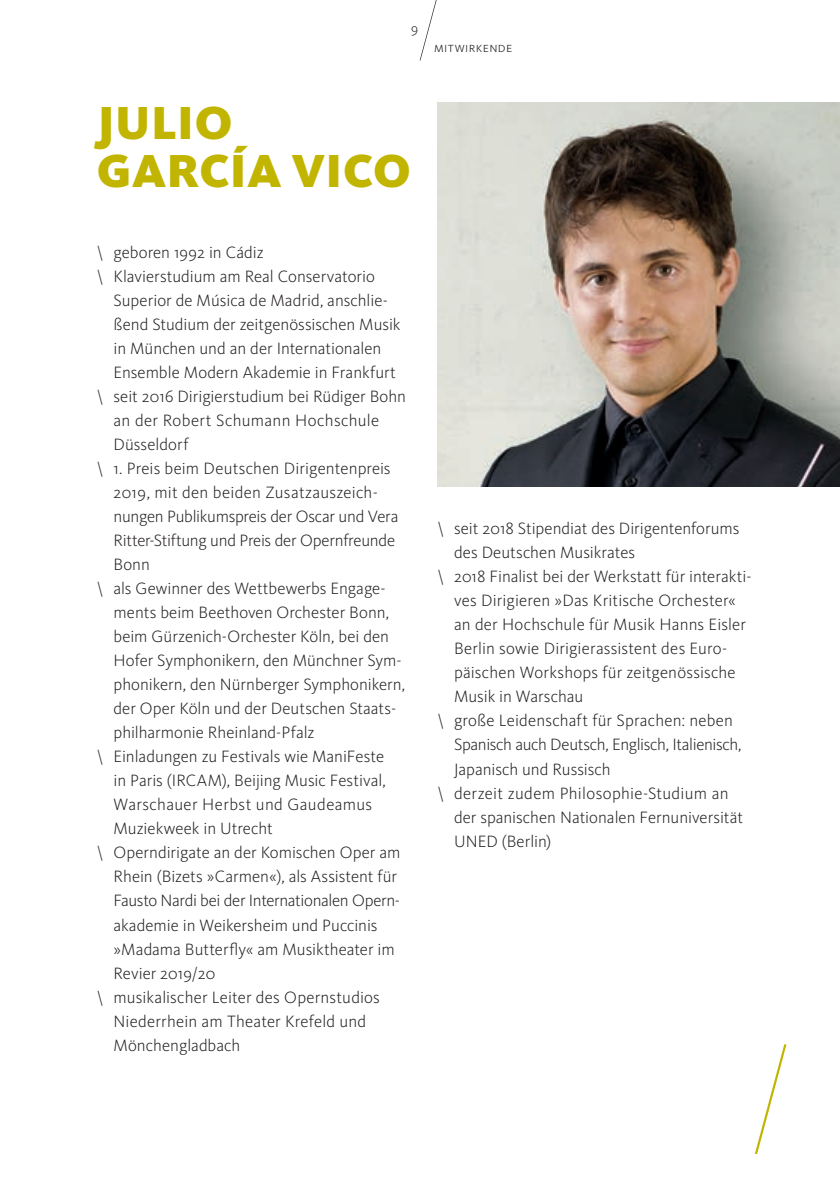
<style>
.page{position:relative;width:840px;height:1191px;background:#fff}
.page>*{position:absolute;margin:0;border:0;box-sizing:border-box;transform-origin:0 0}
.t1{font:900 48px/48px "WDR Sans";letter-spacing:.01em;color:#c2b501}
.t2{font:300 17px "WDR Sans";letter-spacing:.005em;color:#231f20}
.t3{font:300 17px "WDR Sans";letter-spacing:-.02em;color:#231f20}
.t4{font:300 17px "WDR Sans";letter-spacing:-.025em;color:#231f20}
.t5{font:300 17px "WDR Sans";letter-spacing:-.015em;color:#231f20}
.t6{font:300 17px "WDR Sans";letter-spacing:.025em;color:#231f20}
.t7{font:300 14px "WDR Sans";letter-spacing:.03em;color:#231f20}
</style>
<div class="page">
<svg style="left:419px;top:0;width:18px;height:61px"></svg>
<svg style="left:755px;top:1044px;width:31px;height:110px"></svg>
<img style="left:437px;top:102px;width:402px;height:384px">
<p class="t7" style="left:411px;top:20px;width:8px">9</p>
<p class="t7" style="left:434px;top:39px;width:80px">mitwirkende</p>
<h1 class="t1" style="left:97px;top:98px;width:315px">JULIO<br>GARCÍA VICO</h1>
<p class="t2" style="left:96px;top:242px;width:169px">\ geboren 1992 in Cádiz</p>
<p class="t2" style="left:96px;top:266px;width:280px">\ Klavierstudium am Real Conservatorio</p>
<p class="t2" style="left:113px;top:290px;width:276px">Superior de Música de Madrid, anschlie-</p>
<p class="t2" style="left:113px;top:314px;width:288px">ßend Studium der zeitgenössischen Musik</p>
<p class="t2" style="left:113px;top:338px;width:269px">in München und an der Internationalen</p>
<p class="t2" style="left:113px;top:362px;width:284px">Ensemble Modern Akademie in Frankfurt</p>
<p class="t2" style="left:96px;top:386px;width:311px">\ seit 2016 Dirigierstudium bei Rüdiger Bohn</p>
<p class="t2" style="left:113px;top:410px;width:267px">an der Robert Schumann Hochschule</p>
<p class="t2" style="left:113px;top:434px;width:76px">Düsseldorf</p>
<p class="t2" style="left:96px;top:458px;width:295px">\ 1. Preis beim Deutschen Dirigentenpreis</p>
<p class="t2" style="left:113px;top:482px;width:266px">2019, mit den beiden Zusatzauszeich-</p>
<p class="t3" style="left:113px;top:506px;width:286px">nungen Publikumspreis der Oscar und Vera</p>
<p class="t3" style="left:113px;top:530px;width:283px">Ritter-Stiftung und Preis der Opernfreunde</p>
<p class="t2" style="left:113px;top:554px;width:38px">Bonn</p>
<p class="t2" style="left:96px;top:578px;width:290px">\ als Gewinner des Wettbewerbs Engage-</p>
<p class="t2" style="left:113px;top:602px;width:277px">ments beim Beethoven Orchester Bonn,</p>
<p class="t2" style="left:113px;top:626px;width:277px">beim Gürzenich-Orchester Köln, bei den</p>
<p class="t2" style="left:113px;top:650px;width:289px">Hofer Symphonikern, den Münchner Sym-</p>
<p class="t2" style="left:113px;top:674px;width:293px">phonikern, den Nürnberger Symphonikern,</p>
<p class="t2" style="left:113px;top:698px;width:284px">der Oper Köln und der Deutschen Staats-</p>
<p class="t2" style="left:113px;top:722px;width:202px">philharmonie Rheinland-Pfalz</p>
<p class="t2" style="left:96px;top:746px;width:289px">\ Einladungen zu Festivals wie ManiFeste</p>
<p class="t2" style="left:113px;top:770px;width:274px">in Paris (IRCAM), Beijing Music Festival,</p>
<p class="t6" style="left:113px;top:794px;width:260px">Warschauer Herbst und Gaudeamus</p>
<p class="t2" style="left:113px;top:818px;width:161px">Muziekweek in Utrecht</p>
<p class="t2" style="left:96px;top:842px;width:305px">\ Operndirigate an der Komischen Oper am</p>
<p class="t2" style="left:113px;top:866px;width:285px">Rhein (Bizets »Carmen«), als Assistent für</p>
<p class="t5" style="left:113px;top:890px;width:288px">Fausto Nardi bei der Internationalen Opern-</p>
<p class="t2" style="left:113px;top:914px;width:265px">akademie in Weikersheim und Puccinis</p>
<p class="t2" style="left:113px;top:938px;width:282px">»Madama Butterfly« am Musiktheater im</p>
<p class="t2" style="left:113px;top:962px;width:103px">Revier 2019/20</p>
<p class="t2" style="left:96px;top:986px;width:285px">\ musikalischer Leiter des Opernstudios</p>
<p class="t2" style="left:113px;top:1010px;width:254px">Niederrhein am Theater Krefeld und</p>
<p class="t2" style="left:113px;top:1034px;width:128px">Mönchengladbach</p>
<p class="t2" style="left:437px;top:518px;width:304px">\ seit 2018 Stipendiat des Dirigentenforums</p>
<p class="t2" style="left:454px;top:542px;width:183px">des Deutschen Musikrates</p>
<p class="t2" style="left:437px;top:566px;width:316px">\ 2018 Finalist bei der Werkstatt für interakti-</p>
<p class="t2" style="left:454px;top:590px;width:283px">ves Dirigieren »Das Kritische Orchester«</p>
<p class="t2" style="left:454px;top:614px;width:293px">an der Hochschule für Musik Hanns Eisler</p>
<p class="t2" style="left:454px;top:638px;width:274px">Berlin sowie Dirigierassistent des Euro-</p>
<p class="t2" style="left:454px;top:662px;width:283px">päischen Workshops für zeitgenössische</p>
<p class="t2" style="left:454px;top:686px;width:131px">Musik in Warschau</p>
<p class="t2" style="left:437px;top:710px;width:297px">\ große Leidenschaft für Sprachen: neben</p>
<p class="t4" style="left:454px;top:734px;width:289px">Spanisch auch Deutsch, Englisch, Italienisch,</p>
<p class="t2" style="left:454px;top:758px;width:158px">Japanisch und Russisch</p>
<p class="t2" style="left:437px;top:782px;width:293px">\ derzeit zudem Philosophie-Studium an</p>
<p class="t2" style="left:454px;top:806px;width:290px">der spanischen Nationalen Fernuniversität</p>
<p class="t2" style="left:454px;top:830px;width:99px">UNED (Berlin)</p>
</div>
